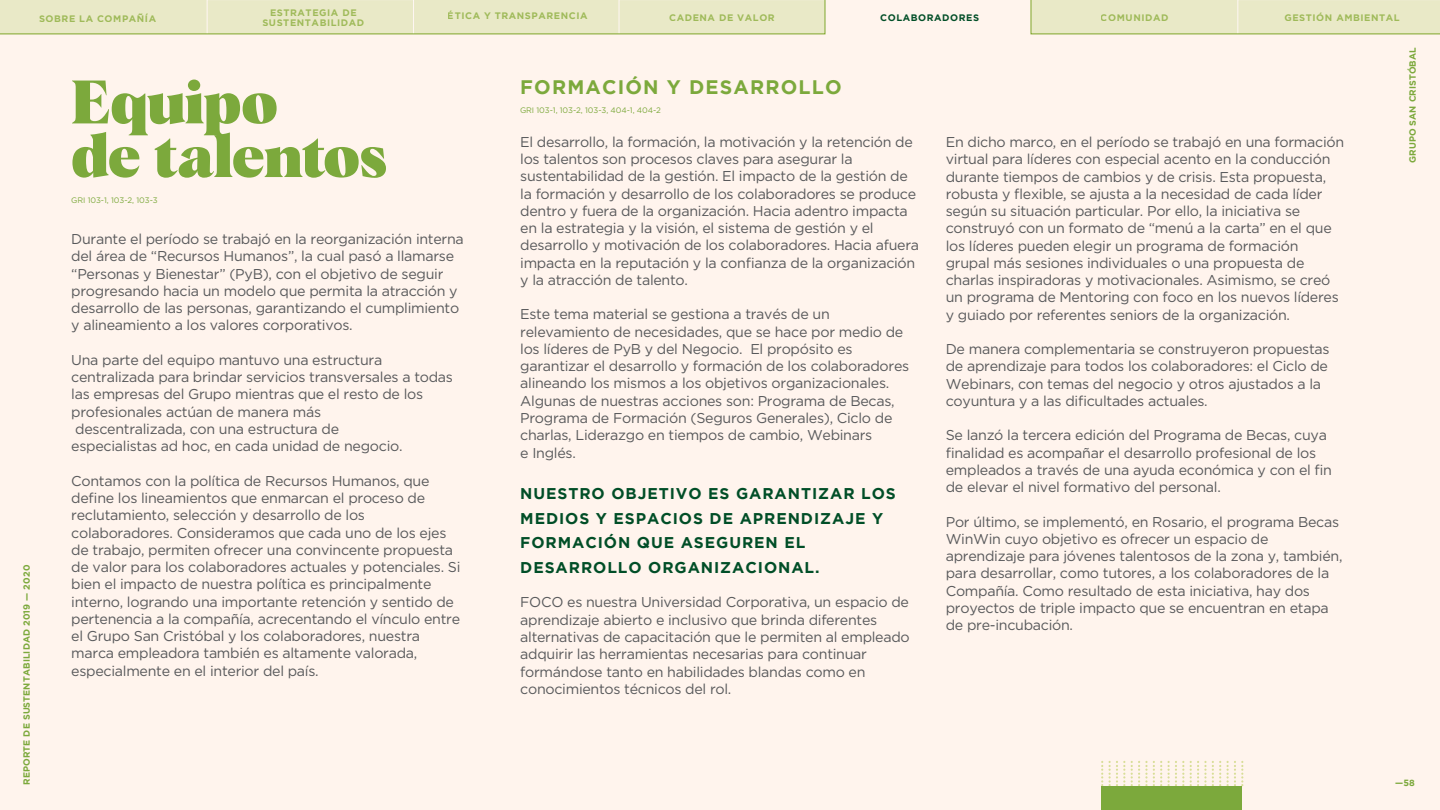
<style>
.page{position:relative;width:1440px;height:810px;background:#fff4ed}
.page>*{position:absolute;margin:0;border:0;box-sizing:border-box;transform-origin:0 0}
.t1{font:900 60px/53.7px "Albra";letter-spacing:-.005em;color:#7ca93c}
.t2{font:700 19.58px "Gotham";letter-spacing:.06em;color:#7ca93c}
.t3{font:700 15.52px/24.6px "Gotham";letter-spacing:.06em;color:#004e27}
.t4{font:14.25px/17.2px "Gotham";letter-spacing:-.02em;color:#58595b}
.t5{font:700 9.38px/9.8px "Gotham";letter-spacing:.06em;color:#7fa62a;text-align:center}
.t6{font:700 9.38px "Gotham";letter-spacing:.06em;color:#004e27}
.t7{font:700 9px "Gotham";letter-spacing:.015em;color:#7ca93c}
.t8{font:7.95px "Gotham";color:#7ca93c}
</style>
<div class="page">
<svg style="left:0;top:0;width:1440px;height:35px;background:#e9e9c9"></svg>
<svg style="left:1242px;top:761px;width:1px;height:25px"></svg>
<svg style="left:1102px;top:761px;width:133px;height:25px"></svg>
<div style="left:1101px;top:786px;width:141px;height:23px;background:#7ca93c"></div>
<p class="t7" style="left:21px;top:785px;width:222px;rotate:-90deg">REPORTE DE SUSTENTABILIDAD 2019 — 2020</p>
<p class="t5" style="left:262px;top:8px;width:103px">ESTRATEGIA DE<br>SUSTENTABILIDAD</p>
<p class="t5" style="left:39px;top:13px;width:119px">SOBRE LA COMPAÑÍA</p>
<p class="t5" style="left:448px;top:11px;width:141px">ÉTICA Y TRANSPARENCIA</p>
<p class="t5" style="left:669px;top:12px;width:107px">CADENA DE VALOR</p>
<p class="t6" style="left:880px;top:12px;width:100px">COLABORADORES</p>
<p class="t5" style="left:1101px;top:12px;width:69px">COMUNIDAD</p>
<p class="t5" style="left:1284px;top:12px;width:117px">GESTIÓN AMBIENTAL</p>
<h1 class="t1" style="left:71px;top:73px;width:317px">Equipo<br>de talentos</h1>
<h2 class="t2" style="left:520px;top:76px;width:323px">FORMACIÓN Y DESARROLLO</h2>
<p class="t8" style="left:520px;top:106px;width:143px">GRI 103-1, 103-2, 103-3, 404-1, 404-2</p>
<p class="t4" style="left:520px;top:133px;width:400px">El desarrollo, la formación, la motivación y la retención de los talentos son procesos claves para asegurar la sustentabilidad de la gestión. El impacto de la gestión de la formación y desarrollo de los colaboradores se produce dentro y fuera de la organización. Hacia adentro impacta en la estrategia y la visión, el sistema de gestión y el desarrollo y motivación de los colaboradores. Hacia afuera impacta en la reputación y la confianza de la organización y la atracción de talento.</p>
<p class="t4" style="left:520px;top:306px;width:391px">Este tema material se gestiona a través de un relevamiento de necesidades, que se hace por medio de los líderes de PyB y del Negocio. El propósito es garantizar el desarrollo y formación de los colaboradores alineando los mismos a los objetivos organizacionales.<br>Algunas de nuestras acciones son: Programa de Becas, Programa de Formación (Seguros Generales), Ciclo de charlas, Liderazgo en tiempos de cambio, Webinars<br>e Inglés.</p>
<p class="t3" style="left:520px;top:481px;width:377px">NUESTRO OBJETIVO ES GARANTIZAR LOS<br>MEDIOS Y ESPACIOS DE APRENDIZAJE Y<br>FORMACIÓN QUE ASEGUREN EL<br>DESARROLLO ORGANIZACIONAL.</p>
<p class="t4" style="left:520px;top:594px;width:391px">FOCO es nuestra Universidad Corporativa, un espacio de aprendizaje abierto e inclusivo que brinda diferentes alternativas de capacitación que le permiten al empleado adquirir las herramientas necesarias para continuar formándose tanto en habilidades blandas como en conocimientos técnicos del rol.</p>
<p class="t8" style="left:71px;top:195px;width:88px">GRI 103-1, 103-2, 103-3</p>
<p class="t4" style="left:71px;top:230px;width:394px">Durante el período se trabajó en la reorganización interna del área de “Recursos Humanos”, la cual pasó a llamarse “Personas y Bienestar” (PyB), con el objetivo de seguir progresando hacia un modelo que permita la atracción y desarrollo de las personas, garantizando el cumplimiento y alineamiento a los valores corporativos.</p>
<p class="t4" style="left:71px;top:351px;width:383px">Una parte del equipo mantuvo una estructura centralizada para brindar servicios transversales a todas las empresas del Grupo mientras que el resto de los profesionales actúan de manera más<br>descentralizada, con una estructura de<br>especialistas ad hoc, en cada unidad de negocio.</p>
<p class="t4" style="left:71px;top:472px;width:391px">Contamos con la política de Recursos Humanos, que define los lineamientos que enmarcan el proceso de reclutamiento, selección y desarrollo de los colaboradores. Consideramos que cada uno de los ejes de trabajo, permiten ofrecer una convincente propuesta de valor para los colaboradores actuales y potenciales. Si bien el impacto de nuestra política es principalmente interno, logrando una importante retención y sentido de pertenencia a la compañía, acrecentando el vínculo entre el Grupo San Cristóbal y los colaboradores, nuestra marca empleadora también es altamente valorada, especialmente en el interior del país.</p>
<p class="t4" style="left:946px;top:133px;width:400px">En dicho marco, en el período se trabajó en una formación virtual para líderes con especial acento en la conducción durante tiempos de cambios y de crisis. Esta propuesta, robusta y flexible, se ajusta a la necesidad de cada líder según su situación particular. Por ello, la iniciativa se construyó con un formato de “menú a la carta” en el que los líderes pueden elegir un programa de formación grupal más sesiones individuales o una propuesta de charlas inspiradoras y motivacionales. Asimismo, se creó un programa de Mentoring con foco en los nuevos líderes y guiado por referentes seniors de la organización.</p>
<p class="t4" style="left:946px;top:340px;width:385px">De manera complementaria se construyeron propuestas de aprendizaje para todos los colaboradores: el Ciclo de Webinars, con temas del negocio y otros ajustados a la coyuntura y a las dificultades actuales.</p>
<p class="t4" style="left:946px;top:426px;width:388px">Se lanzó la tercera edición del Programa de Becas, cuya finalidad es acompañar el desarrollo profesional de los empleados a través de una ayuda económica y con el fin de elevar el nivel formativo del personal.</p>
<p class="t4" style="left:946px;top:513px;width:398px">Por último, se implementó, en Rosario, el programa Becas WinWin cuyo objetivo es ofrecer un espacio de aprendizaje para jóvenes talentosos de la zona y, también, para desarrollar, como tutores, a los colaboradores de la Compañía. Como resultado de esta iniciativa, hay dos proyectos de triple impacto que se encuentran en etapa de pre-incubación.</p>
<p class="t7" style="left:1407px;top:163px;width:117px;rotate:-90deg">GRUPO SAN CRISTÓBAL</p>
<p class="t7" style="left:1395px;top:778px;width:21px">—58</p>
</div>
